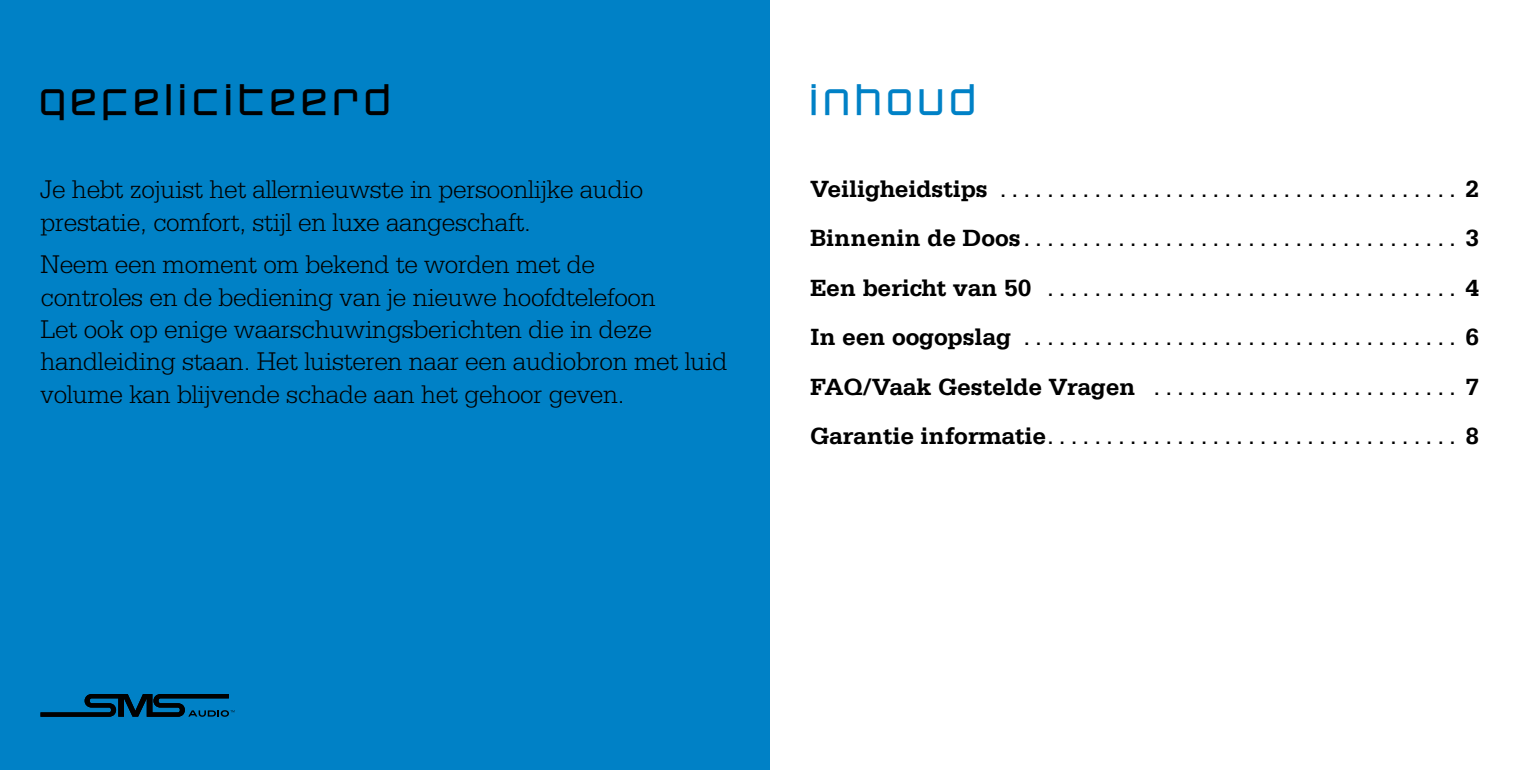
<style>
.page{position:relative;width:1539px;height:770px;background:#fff}
.page>*{position:absolute;margin:0;border:0;box-sizing:border-box;transform-origin:0 0}
.t1{font:700 36px "Rave Party";letter-spacing:.2em;color:#000}
.t2{font:700 36px "Rave Party";letter-spacing:.2em;color:#0081c6}
.t3{font:300 27px/32.4px "Serifa Std";letter-spacing:-.01em;color:#000}
.t4{font:700 24.75px/49.5px "Serifa Std";letter-spacing:-.01em;color:#000}
.t5{font:24.75px/49.5px "Serifa Std";color:#000;text-align:right}
.s1{font-weight:400}
.s2{font-weight:700}
</style>
<div class="page">
<div style="left:0;top:0;width:770px;height:770px;background:#0081c6"></div>
<svg style="left:40px;top:694px;width:195px;height:22px"></svg>
<h1 class="t1" style="left:40px;top:74px;width:350px">gefeliciteerd</h1>
<h1 class="t2" style="left:810px;top:74px;width:166px">inhoud</h1>
<p class="t3" style="left:40px;top:173px;width:604px">Je hebt zojuist het allernieuwste in persoonlijke audio prestatie, comfort, stijl en luxe aangeschaft.</p>
<p class="t3" style="left:40px;top:248px;width:688px">Neem een moment om bekend te worden met de<br>controles en de bediening van je nieuwe hoofdtelefoon<br>Let ook op enige waarschuwingsberichten die in deze handleiding staan. Het luisteren naar een audiobron met luid volume kan blijvende schade aan het gehoor geven.</p>
<p class="t4" style="left:810px;top:164px;width:671px">Veiligheidstips<br>Binnenin de Doos<span class="s1">.....................................</span> 3<br>Een bericht van 50<br>In een oogopslag<br>FAQ/Vaak Gestelde Vragen<br>Garantie informatie<span class="s1">...................................</span> 8</p>
<p class="t5" style="left:1000px;top:164px;width:481px">....................................... <span class="s2">2</span></p>
<p class="t5" style="left:1023px;top:263px;width:457px">................................... <span class="s2">4 </span>..................................... <span class="s2">6 </span>.......................... <span class="s2">7</span></p>
</div>
